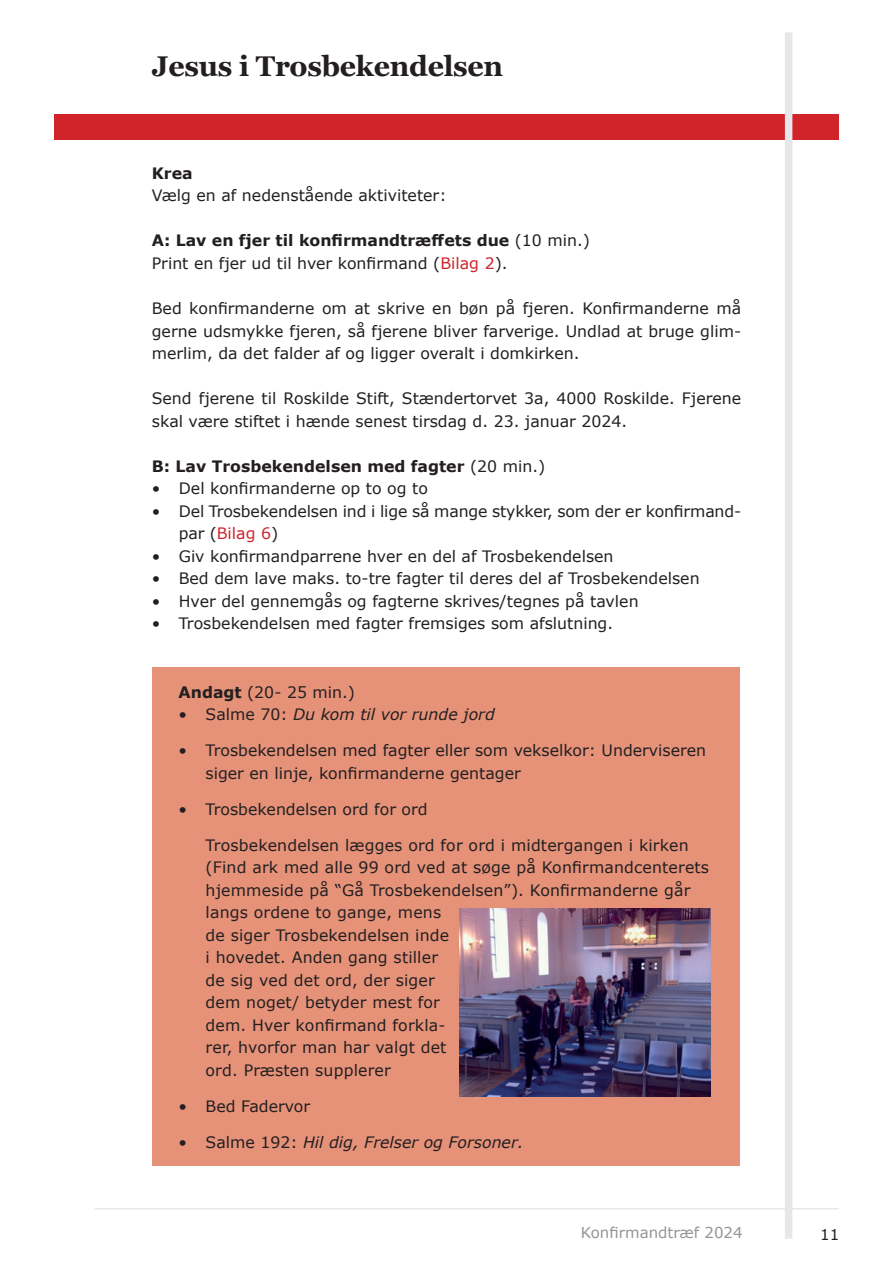
<style>
.page{position:relative;width:893px;height:1263px;background:#fff}
.page>*{position:absolute;margin:0;border:0;box-sizing:border-box;transform-origin:0 0}
.t1{font:700 28.5px "Georgia";letter-spacing:-.01em;color:#231f20}
.t2{font:15.75px/22.5px "Verdana";color:#231f20}
.t3{font:italic 15.75px "Verdana";color:#231f20}
.t4{font:700 15.75px "Verdana";color:#231f20}
.t5{font:15px "Verdana";color:#939598}
.t6{font:15px "Verdana";color:#231f20}
.s1{font-weight:700}
.s2{color:#d1232a}
.s3{font-weight:400}
.s4{font-style:normal}
</style>
<div class="page">
<div style="left:54px;top:115px;width:785px;height:25px;background:#d1232a"></div>
<div style="left:785px;top:32px;width:7px;height:1207px;background:#e6e7e9"></div>
<hr style="left:94px;top:1208px;width:745px;height:1px;background:#e6e7e9">
<div style="left:152px;top:668px;width:588px;height:498px;background:#e59279"></div>
<img style="left:459px;top:909px;width:252px;height:187px">
<h1 class="t1" style="left:152px;top:48px;width:353px">Jesus i Trosbekendelsen</h1>
<p class="t4" style="left:152px;top:162px;width:42px">Krea</p>
<p class="t2" style="left:152px;top:184px;width:296px">Vælg en af nedenstående aktiviteter:</p>
<p class="t2" style="left:152px;top:229px;width:440px"><span class="s1">A: Lav en fjer til konfirmandtræffets due</span> (10 min.)<br>Print en fjer ud til hver konfirmand (<span class="s2">Bilag 2</span>).</p>
<p class="t2" style="left:152px;top:297px;width:591px;text-align:justify">Bed konfirmanderne om at skrive en bøn på fjeren. Konfirmanderne må gerne udsmykke fjeren, så fjerene bliver farverige. Undlad at bruge glim&shy;merlim, da det falder af og ligger overalt i domkirken.</p>
<p class="t2" style="left:152px;top:387px;width:591px">Send fjerene til Roskilde Stift, Stændertorvet 3a, 4000 Roskilde. Fjerene skal være stiftet i hænde senest tirsdag d. 23. januar 2024.</p>
<p class="t4" style="left:152px;top:455px;width:395px">B: Lav Trosbekendelsen med fagter <span class="s3">(20 min.)</span></p>
<p class="t2" style="left:152px;top:477px;width:278px">• Del konfirmanderne op to og to</p>
<p class="t2" style="left:179px;top:499px;width:564px;text-indent:-27px">• Del Trosbekendelsen ind i lige så mange stykker, som der er konfirmand&shy;par (<span class="s2">Bilag 6</span>)</p>
<p class="t2" style="left:152px;top:544px;width:463px">• Giv konfirmandparrene hver en del af Trosbekendelsen</p>
<p class="t2" style="left:152px;top:567px;width:549px">• Bed dem lave maks. to-tre fagter til deres del af Trosbekendelsen</p>
<p class="t2" style="left:152px;top:589px;width:488px">• Hver del gennemgås og fagterne skrives/tegnes på tavlen</p>
<p class="t2" style="left:152px;top:612px;width:463px">• Trosbekendelsen med fagter fremsiges som afslutning.</p>
<p class="t2" style="left:179px;top:681px;width:178px"><span class="s1">Andagt</span> (20- 25 min.)</p>
<p class="t3" style="left:179px;top:704px;width:318px"><span class="s4">• Salme 70:</span> Du kom til vor runde jord</p>
<p class="t2" style="left:206px;top:739px;width:502px;text-indent:-27px">• Trosbekendelsen med fagter eller som vekselkor: Underviseren siger en linje, konfirmanderne gentager</p>
<p class="t2" style="left:179px;top:798px;width:251px">• Trosbekendelsen ord for ord</p>
<p class="t2" style="left:206px;top:834px;width:505px">Trosbekendelsen lægges ord for ord i midtergangen i kirken (Find ark med alle 99 ord ved at søge på Konfirmandcenterets hjemmeside på “Gå Trosbekendelsen”). Konfirmanderne går langs ordene to gange, mens<br>de siger Trosbekendelsen inde<br>i hovedet. Anden gang stiller<br>de sig ved det ord, der siger<br>dem noget/ betyder mest for<br>dem. Hver konfirmand forkla-<br>rer, hvorfor man har valgt det<br>ord. Præsten supplerer</p>
<p class="t2" style="left:179px;top:1095px;width:133px">• Bed Fadervor</p>
<p class="t3" style="left:179px;top:1131px;width:346px"><span class="s4">• Salme 192:</span> Hil dig, Frelser og Forsoner.</p>
<p class="t5" style="left:581px;top:1222px;width:163px">Konfirmandtræf 2024</p>
<p class="t6" style="left:820px;top:1224px;width:21px">11</p>
</div>
